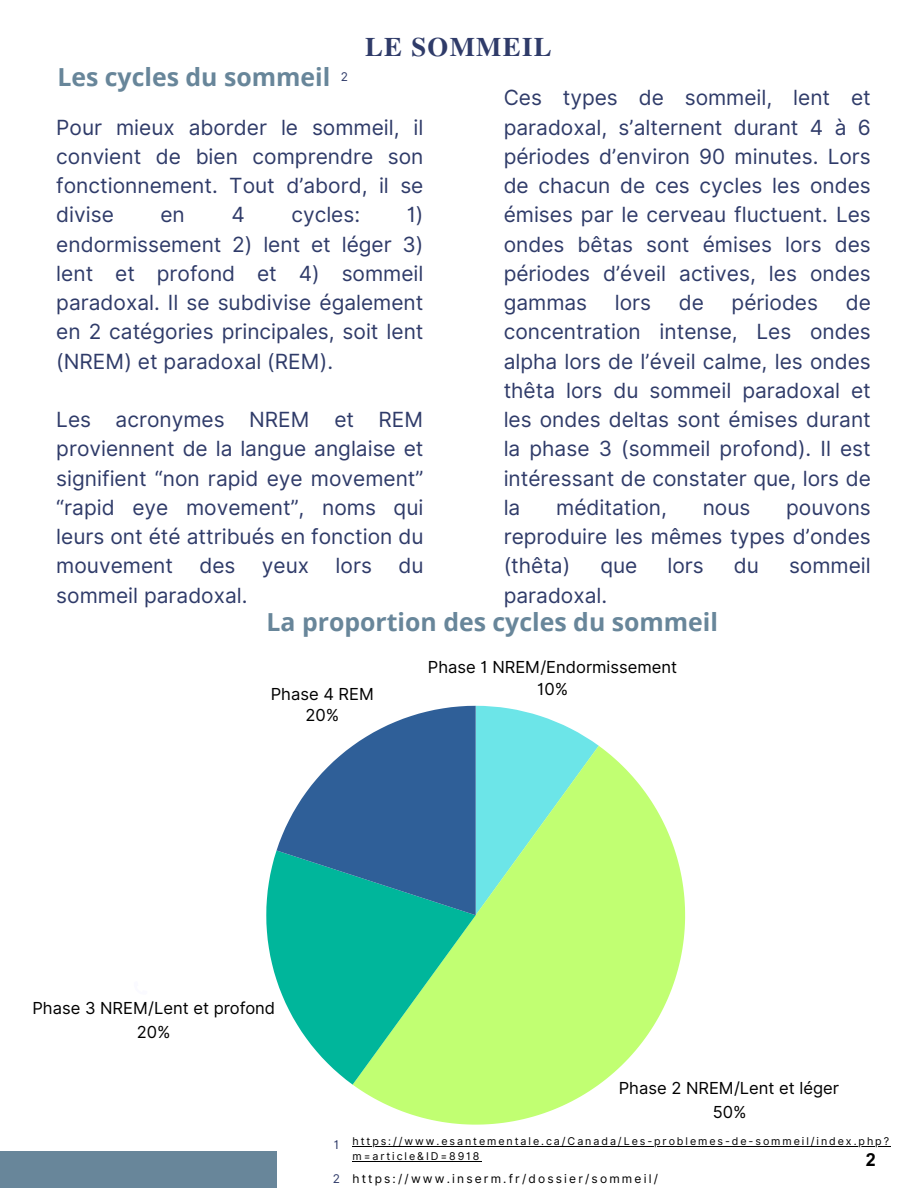
<style>
.page{position:relative;width:918px;height:1188px;background:#fff}
.page>*{position:absolute;margin:0;border:0;box-sizing:border-box;transform-origin:0 0}
.t1{font:700 26.7px "Te X Gyre Termes";letter-spacing:.05em;color:#2f3b69}
.t2{font:700 24.9px "Open Sans";color:#68869a}
.t3{font:20.85px/29.2px "Inter";color:#2f3b69;text-align:justify}
.t4{font:700 18px "Arial MT Pro";color:#000}
.t5{font:16.5px/24.5px "Inter";color:#000;text-align:center}
.t6{font:12px "Inter";letter-spacing:.18em;color:#000}
.t7{font:12px "Inter";color:#2f3b69}
.t8{font:10.65px/14.2px "Inter";letter-spacing:.18em;color:#000}
</style>
<div class="page">
<div style="left:0;top:1152px;width:277px;height:36px;background:#68869a"></div>
<hr style="left:352px;top:1146px;width:539px;height:1px;background:#000">
<hr style="left:352px;top:1161px;width:129px;height:1px;background:#000">
<svg style="left:353px;top:746px;width:332px;height:379px;fill:#c1ff72"></svg>
<svg style="left:266px;top:851px;width:210px;height:234px;background:#58d49c"></svg>
<svg style="left:277px;top:706px;width:322px;height:209px;background:#6ab1b1"></svg>
<h1 class="t1" style="left:365px;top:26px;width:188px">LE SOMMEIL</h1>
<h2 class="t2" style="left:57px;top:60px;width:275px">Les cycles du sommeil</h2>
<h4 class="t7" style="left:341px;top:70px;width:9px">2</h4>
<h3 class="t3" style="left:56px;top:113px;width:369px">Pour mieux aborder le sommeil, il convient de bien comprendre son fonctionnement. Tout d’abord, il se divise</h3>
<h3 class="t3" style="left:56px;top:200px;width:369px;text-indent:350px">1) endormissement 2) lent et léger 3) lent et profond et 4) sommeil paradoxal. Il se subdivise également en 2 catégories principales, soit lent (NREM) et paradoxal (REM).</h3>
<h3 class="t3" style="left:56px;top:405px;width:369px">Les acronymes NREM et REM proviennent de la langue anglaise et signifient “non rapid eye movement” “rapid eye movement”, noms qui leurs ont été attribués en fonction du mouvement</h3>
<h3 class="t3" style="left:160px;top:200px;width:26px">en</h3>
<h3 class="t3" style="left:231px;top:200px;width:15px">4</h3>
<h3 class="t3" style="left:291px;top:200px;width:70px">cycles:</h3>
<h3 class="t3" style="left:199px;top:551px;width:38px">des</h3>
<h3 class="t3" style="left:262px;top:551px;width:49px">yeux</h3>
<h3 class="t3" style="left:336px;top:551px;width:38px">lors</h3>
<h3 class="t3" style="left:398px;top:551px;width:27px">du</h3>
<h3 class="t3" style="left:56px;top:581px;width:193px">sommeil paradoxal.</h3>
<h3 class="t3" style="left:504px;top:83px;width:369px">Ces types de sommeil, lent et paradoxal, s’alternent durant 4 à 6 périodes d’environ 90 minutes. Lors de chacun de ces cycles les ondes émises par le cerveau fluctuent. Les ondes bêtas sont émises lors des périodes d’éveil actives, les ondes gammas</h3>
<h3 class="t3" style="left:615px;top:288px;width:38px">lors</h3>
<h3 class="t3" style="left:679px;top:288px;width:27px">de</h3>
<h3 class="t3" style="left:732px;top:288px;width:88px">périodes</h3>
<h3 class="t3" style="left:504px;top:288px;width:369px;text-indent:342px">de concentration intense, Les ondes alpha lors de l’éveil calme, les ondes thêta lors du sommeil paradoxal et les ondes deltas sont émises durant la phase 3 (sommeil profond). Il est intéressant de constater que, lors de la</h3>
<h3 class="t3" style="left:556px;top:493px;width:112px">méditation,</h3>
<h3 class="t3" style="left:703px;top:493px;width:49px">nous</h3>
<h3 class="t3" style="left:504px;top:493px;width:369px;text-indent:283px">pouvons reproduire les mêmes types d’ondes (thêta)</h3>
<h3 class="t3" style="left:600px;top:551px;width:39px">que</h3>
<h3 class="t3" style="left:667px;top:551px;width:38px">lors</h3>
<h3 class="t3" style="left:734px;top:551px;width:27px">du</h3>
<h3 class="t3" style="left:789px;top:551px;width:83px">sommeil</h3>
<h3 class="t3" style="left:504px;top:581px;width:105px">paradoxal.</h3>
<h2 class="t2" style="left:267px;top:604px;width:453px">La proportion des cycles du sommeil</h2>
<p class="t5" style="left:271px;top:683px;width:105px;line-height:21px">Phase 4 REM<br>20%</p>
<p class="t5" style="left:428px;top:656px;width:251px;line-height:22.4px">Phase 1 NREM/Endormissement<br>10%</p>
<p class="t5" style="left:32px;top:996px;width:244px;line-height:23.7px">Phase 3 NREM/Lent et profond<br>20%</p>
<p class="t5" style="left:619px;top:1075px;width:222px">Phase 2 NREM/Lent et léger<br>50%</p>
<p class="t7" style="left:334px;top:1137px;width:7px">1</p>
<p class="t8" style="left:352px;top:1134px;width:538px">https://www.esantementale.ca/Canada/Les-problemes-de-sommeil/index.php? m=article&amp;ID=8918</p>
<p class="t4" style="left:866px;top:1153px;width:12px">2</p>
<p class="t7" style="left:333px;top:1171px;width:9px">2</p>
<p class="t6" style="left:352px;top:1171px;width:307px">https://www.inserm.fr/dossier/sommeil/</p>
</div>
